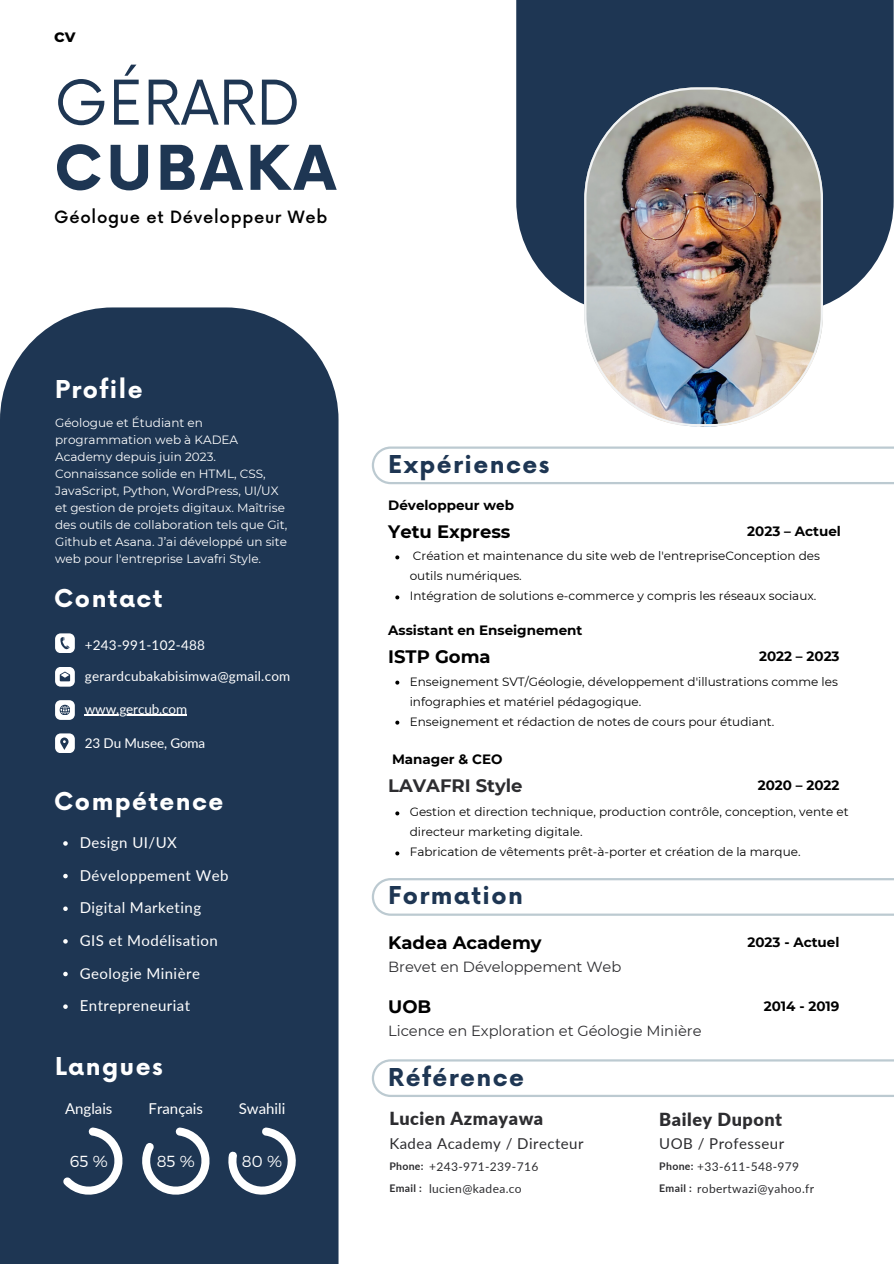
<style>
.page{position:relative;width:894px;height:1264px;background:#fff}
.page>*{position:absolute;margin:0;border:0;box-sizing:border-box;transform-origin:0 0}
.t1{font:60px "Now";color:#1e3653}
.t2{font:700 60px "Now";letter-spacing:.065em;color:#1e3653}
.t3{font:700 24px "Now";letter-spacing:.06em;color:#fff}
.t4{font:700 24px "Now";letter-spacing:.06em;color:#1e3653}
.t5{font:700 18px "Montserrat";color:#000}
.t6{font:900 18px "Lato";letter-spacing:.03em;color:#2d2d30}
.t7{font:700 18px "Montserrat";color:#2d2d30}
.t8{font:500 16.5px "Now";letter-spacing:.045em;color:#000}
.t9{font:300 15.9px "Montserrat";color:#fff}
.t10{font:15px "Lato";letter-spacing:.03em;color:#fff}
.t11{font:15px "Lato";letter-spacing:.03em;color:#2d2d30}
.t12{font:15px "Lato";color:#fff}
.t13{font:14.7px "Montserrat";letter-spacing:-.005em;color:#2d2d30}
.t14{font:700 13.5px "Montserrat";color:#000}
.t15{font:13.5px "Lato";letter-spacing:.015em;color:#fff}
.t16{font:13.5px "Lato";letter-spacing:-.01em;color:#fff}
.t17{font:12px/20px "Montserrat";color:#000}
.t18{font:12px/17px "Montserrat";color:#fff}
.t19{font:12px "Lato";letter-spacing:.03em;color:#2d2d30}
.t20{font:700 10.5px "Lato";letter-spacing:.03em;color:#2d2d30}
</style>
<div class="page">
<div style="left:0;top:307px;width:338px;height:956px;background:#1e3653"></div>
<svg style="left:516px;top:0;width:377px;height:313px;background:#304660"></svg>
<img style="left:584px;top:87px;width:238px;height:339px">
<svg style="left:371px;top:1059px;width:522px;height:38px"></svg>
<svg style="left:228px;top:1127px;width:68px;height:67px"></svg>
<svg style="left:55px;top:1127px;width:67px;height:67px"></svg>
<svg style="left:142px;top:1127px;width:67px;height:67px"></svg>
<svg style="left:55px;top:733px;width:20px;height:20px"></svg>
<svg style="left:55px;top:700px;width:20px;height:20px"></svg>
<svg style="left:55px;top:667px;width:20px;height:19px"></svg>
<svg style="left:55px;top:633px;width:20px;height:20px"></svg>
<svg style="left:371px;top:878px;width:522px;height:37px"></svg>
<svg style="left:371px;top:446px;width:522px;height:38px"></svg>
<svg style="left:63px;top:841px;width:5px;height:4px"></svg>
<svg style="left:63px;top:873px;width:5px;height:5px"></svg>
<svg style="left:63px;top:906px;width:5px;height:5px"></svg>
<svg style="left:63px;top:939px;width:5px;height:4px"></svg>
<svg style="left:63px;top:971px;width:5px;height:5px"></svg>
<svg style="left:63px;top:1004px;width:5px;height:4px"></svg>
<hr style="left:85px;top:714px;width:102px;height:1px;background:#fff">
<svg style="left:395px;top:811px;width:4px;height:4px"></svg>
<svg style="left:395px;top:851px;width:4px;height:4px"></svg>
<svg style="left:395px;top:680px;width:4px;height:4px"></svg>
<svg style="left:395px;top:720px;width:4px;height:4px"></svg>
<svg style="left:395px;top:555px;width:4px;height:4px"></svg>
<svg style="left:395px;top:595px;width:4px;height:4px"></svg>
<p class="t5" style="left:54px;top:24px;width:23px">cv</p>
<p class="t1" style="left:54px;top:69px;width:247px">GÉRARD</p>
<p class="t2" style="left:54px;top:136px;width:283px">CUBAKA</p>
<p class="t8" style="left:54px;top:208px;width:274px">Géologue et Développeur Web</p>
<h6 class="t3" style="left:55px;top:376px;width:89px">Profile</h6>
<h6 class="t18" style="left:55px;top:414px;width:234px">Géologue et Étudiant en programmation web à KADEA Academy depuis juin 2023.<br>Connaissance solide en HTML, CSS, JavaScript, Python, WordPress, UI/UX et gestion de projets digitaux. Maîtrise des outils de collaboration tels que Git, Github et Asana. J’ai développé un site web pour l'entreprise Lavafri Style.</h6>
<h5 class="t3" style="left:54px;top:585px;width:110px">Contact</h5>
<p class="t15" style="left:85px;top:636px;width:122px">+243-991-102-488</p>
<h3 class="t15" style="left:85px;top:668px;width:207px">gerardcubakabisimwa@gmail.com</h3>
<p class="t16" style="left:85px;top:700px;width:104px">www.gercub.com</p>
<p class="t16" style="left:85px;top:734px;width:122px">23 Du Musee, Goma</p>
<p class="t3" style="left:54px;top:788px;width:171px">Compétence</p>
<p class="t10" style="left:80px;top:833px;width:99px">Design UI/UX</p>
<p class="t10" style="left:80px;top:865px;width:150px">Développement Web</p>
<p class="t10" style="left:80px;top:898px;width:123px">Digital Marketing</p>
<p class="t10" style="left:80px;top:931px;width:140px">GIS et Modélisation</p>
<p class="t10" style="left:80px;top:963px;width:122px">Geologie Minière</p>
<h3 class="t10" style="left:80px;top:996px;width:112px">Entrepreneuriat</h3>
<p class="t3" style="left:55px;top:1053px;width:109px">Langues</p>
<h5 class="t4" style="left:388px;top:451px;width:162px">Expériences</h5>
<h5 class="t14" style="left:388px;top:497px;width:127px">Développeur web</h5>
<h3 class="t5" style="left:388px;top:520px;width:124px">Yetu Express</h3>
<h6 class="t14" style="left:747px;top:523px;width:95px">2023 – Actuel</h6>
<h4 class="t17" style="left:409px;top:546px;width:411px">Création et maintenance du site web de l'entrepriseConception des outils numériques.</h4>
<p class="t17" style="left:409px;top:586px;width:408px">Intégration de solutions e-commerce y compris les réseaux sociaux.</p>
<h6 class="t14" style="left:388px;top:622px;width:196px">Assistant en Enseignement</h6>
<p class="t5" style="left:388px;top:645px;width:104px">ISTP Goma</p>
<h5 class="t14" style="left:758px;top:648px;width:82px">2022 – 2023</h5>
<p class="t17" style="left:409px;top:671px;width:429px">Enseignement SVT/Géologie, développement d'illustrations comme les infographies et matériel pédagogique.</p>
<h3 class="t17" style="left:409px;top:711px;width:366px">Enseignement et rédaction de notes de cours pour étudiant.</h3>
<p class="t14" style="left:392px;top:751px;width:112px">Manager &amp; CEO</p>
<p class="t7" style="left:388px;top:774px;width:136px">LAVAFRI Style</p>
<h5 class="t14" style="left:757px;top:776px;width:83px">2020 – 2022</h5>
<p class="t17" style="left:409px;top:802px;width:440px">Gestion et direction technique, production contrôle, conception, vente et directeur marketing digitale.</p>
<p class="t17" style="left:409px;top:842px;width:392px">Fabrication de vêtements prêt-à-porter et création de la marque.</p>
<p class="t4" style="left:388px;top:882px;width:136px">Formation</p>
<p class="t5" style="left:388px;top:931px;width:155px">Kadea Academy</p>
<h5 class="t14" style="left:747px;top:933px;width:93px">2023 - Actuel</h5>
<p class="t13" style="left:388px;top:957px;width:234px">Brevet en Développement Web</p>
<p class="t5" style="left:388px;top:995px;width:45px">UOB</p>
<p class="t14" style="left:763px;top:997px;width:77px">2014 - 2019</p>
<p class="t13" style="left:388px;top:1021px;width:315px">Licence en Exploration et Géologie Minière</p>
<p class="t4" style="left:388px;top:1064px;width:137px">Référence</p>
<p class="t12" style="left:65px;top:1098px;width:49px">Anglais</p>
<h3 class="t12" style="left:148px;top:1098px;width:56px">Français</h3>
<p class="t12" style="left:239px;top:1098px;width:48px">Swahili</p>
<p class="t6" style="left:389px;top:1107px;width:155px">Lucien Azmayawa</p>
<p class="t20" style="left:389px;top:1159px;width:36px">Phone:</p>
<p class="t20" style="left:389px;top:1181px;width:34px">Email :</p>
<h1 class="t6" style="left:659px;top:1107px;width:124px">Bailey Dupont</h1>
<h5 class="t20" style="left:659px;top:1159px;width:36px">Phone:</h5>
<h3 class="t20" style="left:659px;top:1181px;width:34px">Email :</h3>
<p class="t11" style="left:389px;top:1133px;width:196px">Kadea Academy / Directeur</p>
<p class="t11" style="left:659px;top:1133px;width:126px">UOB / Professeur</p>
<h3 class="t9" style="left:70px;top:1151px;width:40px">65 %</h3>
<h3 class="t9" style="left:157px;top:1151px;width:40px">85 %</h3>
<h3 class="t9" style="left:242px;top:1151px;width:42px">80 %</h3>
<h5 class="t19" style="left:697px;top:1159px;width:103px">+33-611-548-979</h5>
<h2 class="t19" style="left:697px;top:1181px;width:118px">robertwazi@yahoo.fr</h2>
<h3 class="t19" style="left:429px;top:1159px;width:111px">+243-971-239-716</h3>
<p class="t19" style="left:429px;top:1181px;width:94px">lucien@kadea.co</p>
</div>
